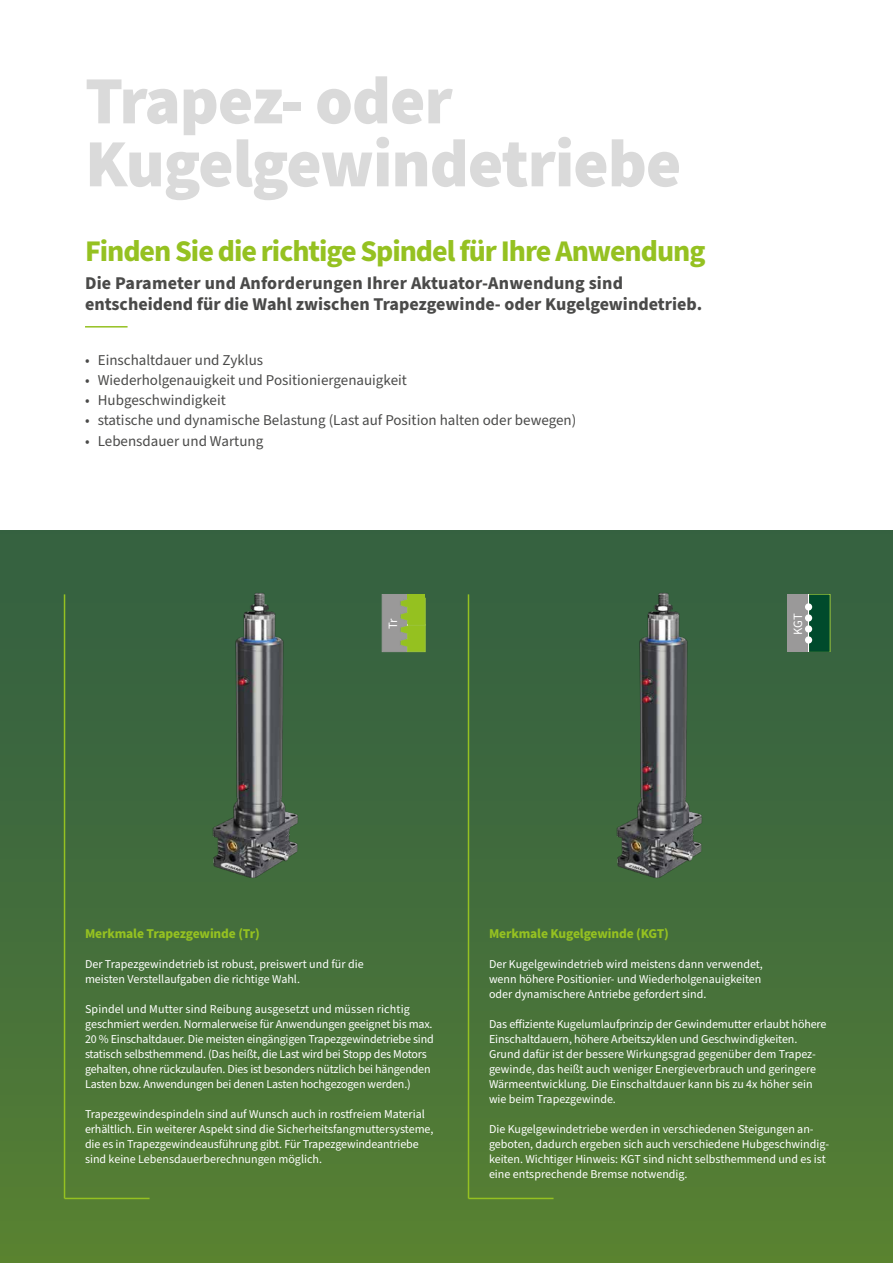
<style>
.page{position:relative;width:893px;height:1263px;background:#fff}
.page>*{position:absolute;margin:0;border:0;box-sizing:border-box;transform-origin:0 0}
.t1{font:900 67.5px/63px "Source Sans Pro";letter-spacing:-.015em;color:#dadada}
.t2{font:700 30px "Source Sans Pro";letter-spacing:-.035em;color:#95c121}
.t3{font:700 18px/20.2px "Source Sans Pro";color:#4a4a49}
.t4{font:15px "Source Sans Pro";color:#4a4a49}
.t5{font:700 13.5px "Source Sans Pro";letter-spacing:-.01em;color:#95c121}
.t6{font:12.75px "Source Sans Pro";color:#fff}
.t7{font:12px/15px "Source Sans Pro";color:#fff}
</style>
<div class="page">
<div style="left:0;top:531px;width:893px;height:732px;background:linear-gradient(to bottom,#315e43,#568033)"></div>
<hr style="left:468px;top:1198px;width:86px;height:1px;background:#95c121">
<hr style="left:468px;top:594px;width:1px;height:604px;background:#95c121">
<hr style="left:65px;top:1198px;width:85px;height:1px;background:#95c121">
<hr style="left:64px;top:594px;width:1px;height:604px;background:#95c121">
<svg style="left:382px;top:594px;width:43px;height:58px;background:#97ab5f"></svg>
<div style="left:809px;top:594px;width:21px;height:58px;background:#004a2c"></div>
<div style="left:787px;top:594px;width:22px;height:58px;background:#9a9999"></div>
<hr style="left:808px;top:594px;width:1px;height:58px;background:#fff">
<div style="left:805px;top:625px;width:7px;height:7px;background:#fff;border-radius:50%"></div>
<div style="left:805px;top:614px;width:7px;height:7px;background:#fff;border-radius:50%"></div>
<div style="left:805px;top:636px;width:7px;height:7px;background:#fff;border-radius:50%"></div>
<div style="left:805px;top:603px;width:7px;height:7px;background:#fff;border-radius:50%"></div>
<img style="left:212px;top:579px;width:87px;height:310px">
<img style="left:615px;top:579px;width:88px;height:310px">
<hr style="left:85px;top:326px;width:43px;height:2px;background:#95c121">
<h1 class="t1" style="left:85px;top:71px;width:598px">Trapez- oder<br>Kugelgewindetriebe</h1>
<h2 class="t2" style="left:85px;top:230px;width:622px">Finden Sie die richtige Spindel für Ihre Anwendung</h2>
<h3 class="t3" style="left:85px;top:274px;width:619px">Die Parameter und Anforderungen Ihrer Aktuator-Anwendung sind entscheidend für die Wahl zwischen Trapezgewinde- oder Kugelgewindetrieb.</h3>
<p class="t4" style="left:85px;top:349px;width:180px">• Einschaltdauer und Zyklus</p>
<p class="t4" style="left:85px;top:370px;width:323px">• Wiederholgenauigkeit und Positioniergenauigkeit</p>
<p class="t4" style="left:85px;top:390px;width:142px">• Hubgeschwindigkeit</p>
<p class="t4" style="left:85px;top:410px;width:493px">• statische und dynamische Belastung (Last auf Position halten oder bewegen)</p>
<p class="t4" style="left:85px;top:430px;width:180px">• Lebensdauer und Wartung</p>
<p class="t6" style="left:385px;top:629px;width:12px;rotate:-90deg">Tr</p>
<p class="t6" style="left:790px;top:635px;width:23px;rotate:-90deg">KGT</p>
<p class="t5" style="left:85px;top:924px;width:176px">Merkmale Trapezgewinde (Tr)</p>
<p class="t7" style="left:85px;top:957px;width:280px">Der Trapezgewindetrieb ist robust, preiswert und für die meisten Verstellaufgaben die richtige Wahl.</p>
<p class="t7" style="left:85px;top:1002px;width:350px">Spindel und Mutter sind Reibung ausgesetzt und müssen richtig geschmiert werden. Normalerweise für Anwendungen geeignet bis max.<br>20 % Einschaltdauer. Die meisten eingängigen Trapezgewindetriebe sind statisch selbsthemmend. (Das heißt, die Last wird bei Stopp des Motors gehalten, ohne rückzulaufen. Dies ist besonders nützlich bei hängenden Lasten bzw. Anwendungen bei denen Lasten hochgezogen werden.)</p>
<p class="t7" style="left:85px;top:1107px;width:350px">Trapezgewindespindeln sind auf Wunsch auch in rostfreiem Material erhältlich. Ein weiterer Aspekt sind die Sicherheitsfangmuttersysteme, die es in Trapezgewindeausführung gibt. Für Trapezgewindeantriebe sind keine Lebensdauerberechnungen möglich.</p>
<p class="t5" style="left:489px;top:924px;width:181px">Merkmale Kugelgewinde (KGT)</p>
<p class="t7" style="left:489px;top:957px;width:275px">Der Kugelgewindetrieb wird meistens dann verwendet, wenn höhere Positionier- und Wiederholgenauigkeiten oder dynamischere Antriebe gefordert sind.</p>
<p class="t7" style="left:489px;top:1017px;width:339px">Das effiziente Kugelumlaufprinzip der Gewindemutter erlaubt höhere Einschaltdauern, höhere Arbeitszyklen und Geschwindigkeiten.<br>Grund dafür ist der bessere Wirkungsgrad gegenüber dem Trapez&shy;gewinde, das heißt auch weniger Energieverbrauch und geringere Wärmeentwicklung. Die Einschaltdauer kann bis zu 4x höher sein wie beim Trapezgewinde.</p>
<p class="t7" style="left:489px;top:1122px;width:342px">Die Kugelgewindetriebe werden in verschiedenen Steigungen an&shy;geboten, dadurch ergeben sich auch verschiedene Hubgeschwindig&shy;keiten. Wichtiger Hinweis: KGT sind nicht selbsthemmend und es ist eine entsprechende Bremse notwendig.</p>
</div>
